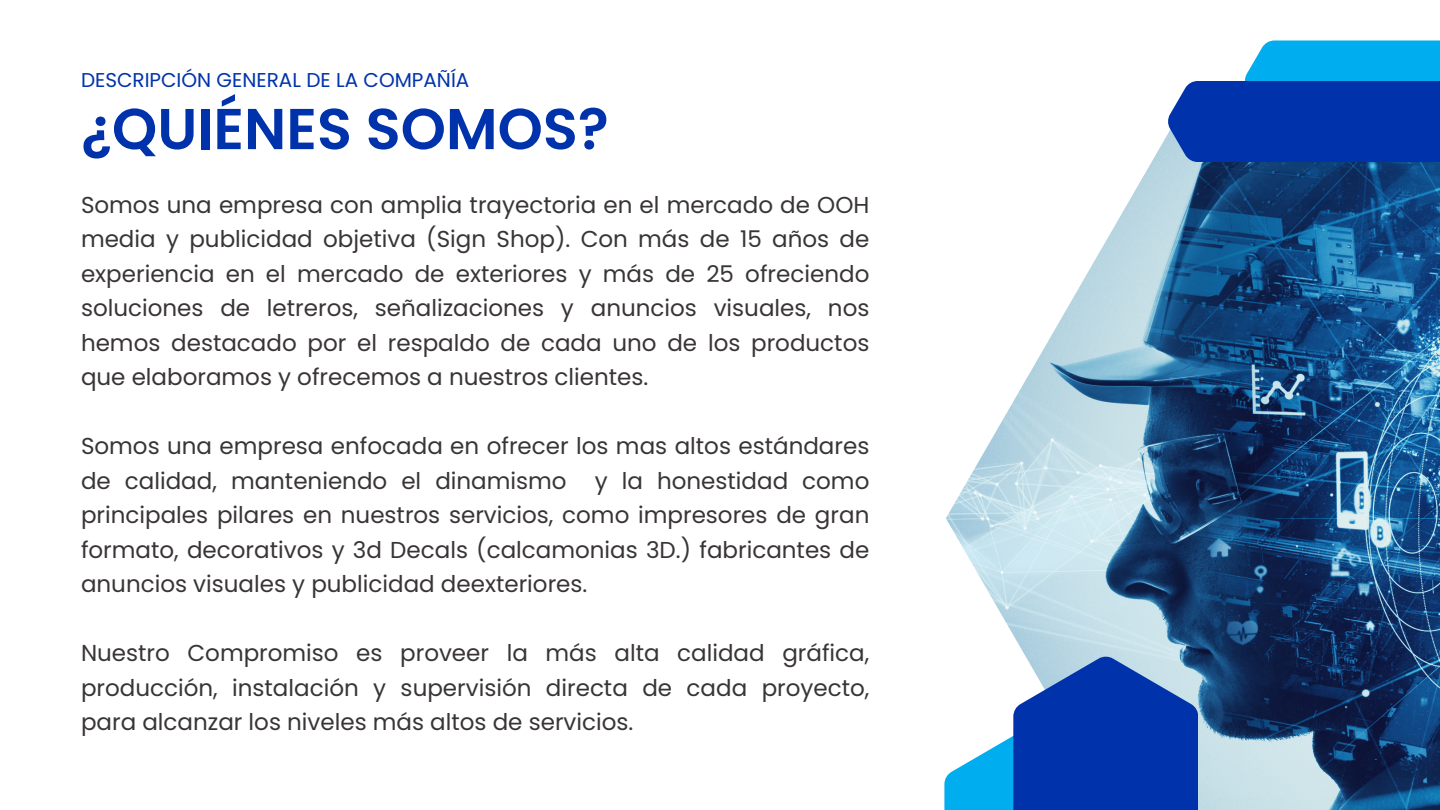
<style>
.page{position:relative;width:1440px;height:810px;background:#fff}
.page>*{position:absolute;margin:0;border:0;box-sizing:border-box;transform-origin:0 0}
.t1{font:600 57.6px "Poppins";color:#0033ab}
.t2{font:23px/34.5px "Poppins";color:#393536;text-align:justify}
.t3{font:20px "Poppins";color:#0033ab}
</style>
<div class="page">
<img style="left:946px;top:134px;width:494px;height:676px">
<svg style="left:944px;top:731px;width:69px;height:79px;fill:#00adef"></svg>
<div style="left:1245px;top:40px;width:195px;height:81px;background:#00adef"></div>
<div style="left:1168px;top:81px;width:272px;height:81px;background:#0033ab"></div>
<svg style="left:1013px;top:657px;width:185px;height:153px;background:#204eb4"></svg>
<h1 class="t3" style="left:81px;top:66px;width:390px">DESCRIPCIÓN GENERAL DE LA COMPAÑÍA</h1>
<h2 class="t1" style="left:81px;top:89px;width:529px">¿QUIÉNES SOMOS?</h2>
<h2 class="t2" style="left:81px;top:188px;width:790px">Somos una empresa con amplia trayectoria en el mercado de OOH media y publicidad objetiva (Sign Shop). Con más de 15 años de experiencia en el mercado de exteriores y más de 25 ofreciendo soluciones de letreros, señalizaciones y anuncios visuales, nos hemos destacado por el respaldo de cada uno de los productos que elaboramos y ofrecemos a nuestros clientes.</h2>
<h2 class="t2" style="left:81px;top:429px;width:790px">Somos una empresa enfocada en ofrecer los mas altos estándares de calidad, manteniendo el dinamismo y la honestidad como principales pilares en nuestros servicios, como impresores de gran formato, decorativos y 3d Decals (calcamonias 3D.) fabricantes de anuncios visuales y publicidad deexteriores.</h2>
<p class="t2" style="left:81px;top:636px;width:790px">Nuestro Compromiso es proveer la más alta calidad gráfica, producción, instalación y supervisión directa de cada proyecto, para alcanzar los niveles más altos de servicios.</p>
</div>
